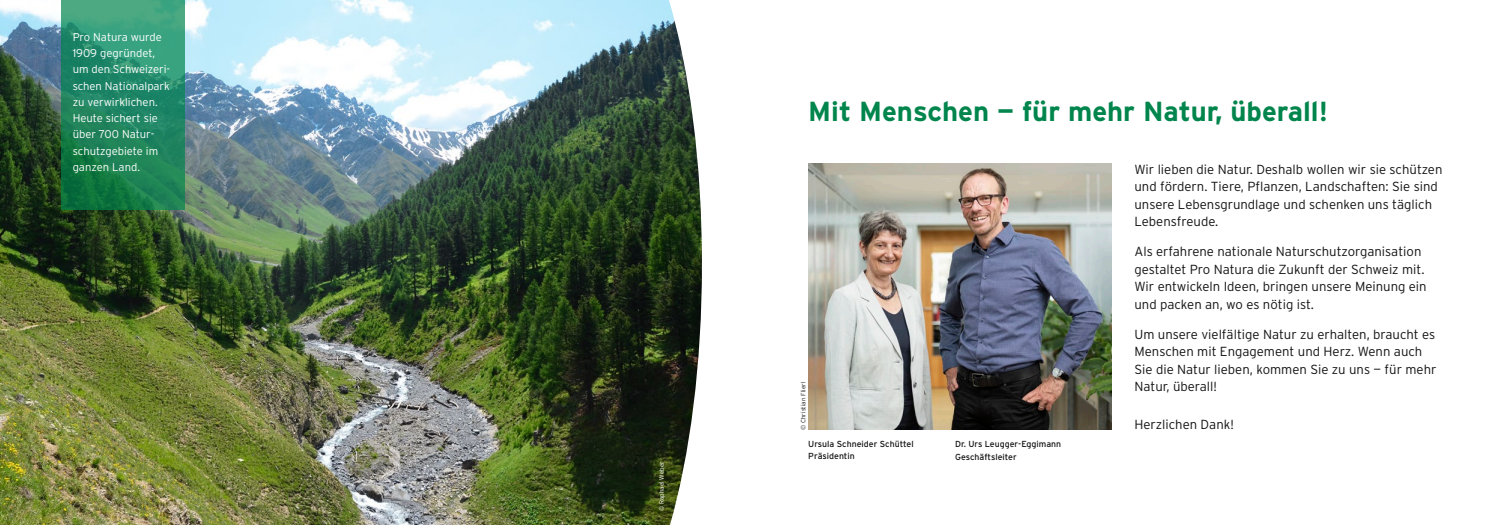
<style>
.page{position:relative;width:1489px;height:525px;background:#fff}
.page>*{position:absolute;margin:0;border:0;box-sizing:border-box;transform-origin:0 0}
.t1{font:700 27.5px "Interstate";color:#00854c}
.t2{font:300 13.12px/17.5px "Interstate";color:#131413}
.t3{font:300 11.25px/16.2px "Interstate";color:#fff}
.t4{font:8.75px/12.5px "Interstate";color:#131413}
.t5{font:300 6.25px "Interstate";letter-spacing:.01em;color:#131413}
.t6{font:300 6.25px "Interstate";letter-spacing:.01em;color:#fff}
</style>
<div class="page">
<img style="left:0;top:0;width:702px;height:524px">
<img style="left:808px;top:163px;width:303px;height:266px">
<svg style="left:61px;top:0;width:123px;height:210px;background:#248a63"></svg>
<p class="t3" style="left:73px;top:29px;width:99px">Pro Natura wurde<br>1909 gegründet, um den Schweizeri&shy;schen Nationalpark zu verwirklichen.<br>Heute sichert sie über 700 Natur&shy;schutzgebiete im ganzen Land.</p>
<p class="t6" style="left:657px;top:511px;width:51px;rotate:-90deg">© Raphael Weber</p>
<h1 class="t1" style="left:808px;top:95px;width:521px">Mit Menschen — für mehr Natur, überall!</h1>
<p class="t5" style="left:799px;top:430px;width:50px;rotate:-90deg">© Christian Flierl</p>
<p class="t4" style="left:808px;top:437px;width:107px">Ursula Schneider Schüttel<br>Präsidentin</p>
<p class="t4" style="left:955px;top:437px;width:108px">Dr. Urs Leugger-Eggimann<br>Geschäftsleiter</p>
<p class="t2" style="left:1134px;top:160px;width:309px">Wir lieben die Natur. Deshalb wollen wir sie schützen und fördern. Tiere, Pflanzen, Landschaften: Sie sind unsere Lebensgrundlage und schenken uns täglich Lebensfreude.</p>
<p class="t2" style="left:1134px;top:243px;width:294px">Als erfahrene nationale Naturschutzorganisation gestaltet Pro Natura die Zukunft der Schweiz mit.<br>Wir entwickeln Ideen, bringen unsere Meinung ein und packen an, wo es nötig ist.</p>
<p class="t2" style="left:1134px;top:325px;width:303px">Um unsere vielfältige Natur zu erhalten, braucht es Menschen mit Engagement und Herz. Wenn auch Sie die Natur lieben, kommen Sie zu uns — für mehr Natur, überall!</p>
<p class="t2" style="left:1134px;top:415px;width:101px">Herzlichen Dank!</p>
</div>
